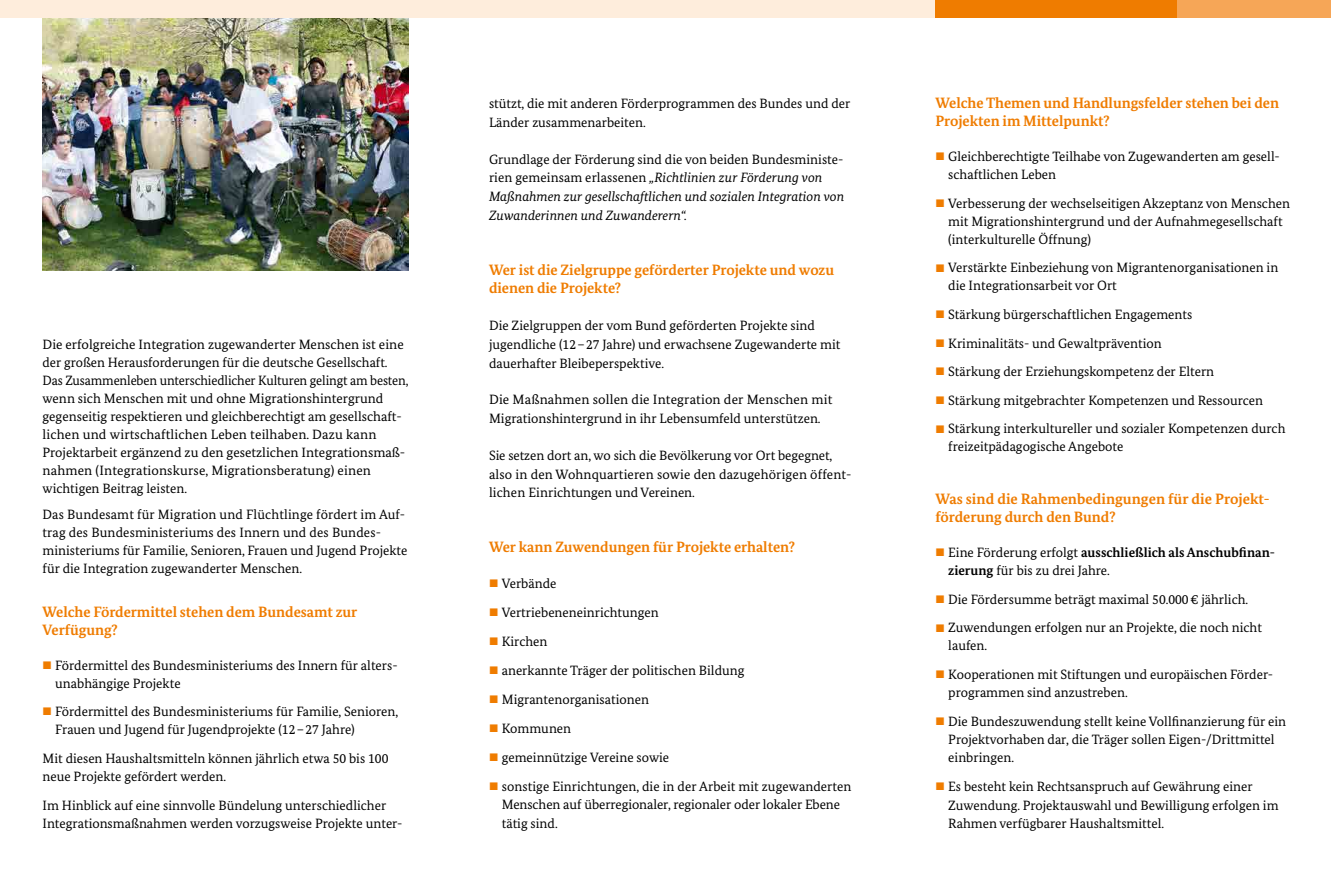
<style>
.page{position:relative;width:1331px;height:893px;background:#fff}
.page>*{position:absolute;margin:0;border:0;box-sizing:border-box;transform-origin:0 0}
.t1{font:700 15px/18px "Bundes Serif";letter-spacing:-.005em;color:#ef7c00}
.t2{font:13.5px/18px "Bundes Serif";color:#000}
.t3{font:italic 13.5px/18.8px "Bundes Serif";color:#000}
.s1{font-style:normal}
.s2{font-weight:700}
</style>
<div class="page">
<img style="left:43px;top:18px;width:365px;height:252px">
<div style="left:0;top:0;width:939px;height:18px;background:#feeddc"></div>
<div style="left:935px;top:0;width:245px;height:18px;background:#ef7c00"></div>
<div style="left:1177px;top:0;width:154px;height:18px;background:#f6a657"></div>
<p class="t2" style="left:43px;top:335px;width:367px">Die erfolgreiche Integration zugewanderter Menschen ist eine der großen Herausforderungen für die deutsche Gesellschaft.<br>Das Zusammenleben unterschiedlicher Kulturen gelingt am besten, wenn sich Menschen mit und ohne Migrationshintergrund gegenseitig respektieren und gleichberechtigt am gesellschaft&shy;lichen und wirtschaftlichen Leben teilhaben. Dazu kann Projektarbeit ergänzend zu den gesetzlichen Integrationsmaß&shy;nahmen (Integrationskurse, Migrationsberatung) einen wichtigen Beitrag leisten.</p>
<p class="t2" style="left:43px;top:505px;width:366px">Das Bundesamt für Migration und Flüchtlinge fördert im Auf&shy;trag des Bundesministeriums des Innern und des Bundes&shy;ministeriums für Familie, Senioren, Frauen und Jugend Projekte für die Integration zugewanderter Menschen.</p>
<p class="t1" style="left:43px;top:602px;width:316px">Welche Fördermittel stehen dem Bundesamt zur<br>Verfügung?</p>
<p class="t2" style="left:55px;top:656px;width:342px">Fördermittel des Bundesministeriums des Innern für alters&shy;unabhängige Projekte</p>
<p class="t2" style="left:55px;top:702px;width:344px">Fördermittel des Bundesministeriums für Familie, Senioren,<br>Frauen und Jugend für Jugendprojekte (12–27 Jahre)</p>
<p class="t2" style="left:43px;top:749px;width:347px">Mit diesen Haushaltsmitteln können jährlich etwa 50 bis 100 neue Projekte gefördert werden.</p>
<p class="t2" style="left:43px;top:796px;width:361px">Im Hinblick auf eine sinnvolle Bündelung unterschiedlicher<br>Integrationsmaßnahmen werden vorzugsweise Projekte unter-</p>
<p class="t2" style="left:489px;top:94px;width:363px;line-height:18.8px">stützt, die mit anderen Förderprogrammen des Bundes und der<br>Länder zusammenarbeiten.</p>
<p class="t3" style="left:489px;top:149px;width:357px"><span class="s1">Grundlage der Förderung sind die von beiden Bundesministe&shy;rien gemeinsam erlassenen</span> „Richtlinien zur Förderung von Maßnahmen zur gesellschaftlichen und sozialen Integration von Zuwanderinnen und Zuwanderern“.</p>
<p class="t1" style="left:489px;top:260px;width:347px;line-height:18.8px">Wer ist die Zielgruppe geförderter Projekte und wozu dienen die Projekte?</p>
<p class="t2" style="left:489px;top:316px;width:353px;line-height:18.8px">Die Zielgruppen der vom Bund geförderten Projekte sind jugendliche (12–27 Jahre) und erwachsene Zugewanderte mit dauerhafter Bleibeperspektive.</p>
<p class="t2" style="left:489px;top:390px;width:345px;line-height:18.8px">Die Maßnahmen sollen die Integration der Menschen mit<br>Migrationshintergrund in ihr Lebensumfeld unterstützen.</p>
<p class="t2" style="left:489px;top:446px;width:364px;line-height:18.8px">Sie setzen dort an, wo sich die Bevölkerung vor Ort begegnet, also in den Wohnquartieren sowie den dazugehörigen öffent&shy;lichen Einrichtungen und Vereinen.</p>
<p class="t1" style="left:489px;top:538px;width:308px">Wer kann Zuwendungen für Projekte erhalten?</p>
<p class="t2" style="left:502px;top:569px;width:351px;line-height:29px">Verbände<br>Vertriebeneneinrichtungen<br>Kirchen<br>anerkannte Träger der politischen Bildung<br>Migrantenorganisationen<br>Kommunen<br>gemeinnützige Vereine sowie<br>sonstige Einrichtungen, die in der Arbeit mit zugewanderten</p>
<p class="t2" style="left:502px;top:795px;width:340px;line-height:18.8px">Menschen auf überregionaler, regionaler oder lokaler Ebene tätig sind.</p>
<p class="t1" style="left:935px;top:94px;width:345px">Welche Themen und Handlungsfelder stehen bei den<br>Projekten im Mittelpunkt?</p>
<p class="t2" style="left:948px;top:147px;width:333px">Gleichberechtigte Teilhabe von Zugewanderten am gesell&shy;schaftlichen Leben</p>
<p class="t2" style="left:948px;top:194px;width:343px">Verbesserung der wechselseitigen Akzeptanz von Menschen mit Migrationshintergrund und der Aufnahmegesellschaft (interkulturelle Öffnung)</p>
<p class="t2" style="left:948px;top:259px;width:331px">Verstärkte Einbeziehung von Migrantenorganisationen in die Integrationsarbeit vor Ort</p>
<p class="t2" style="left:948px;top:300px;width:339px;line-height:28.7px">Stärkung bürgerschaftlichen Engagements<br>Kriminalitäts- und Gewaltprävention<br>Stärkung der Erziehungskompetenz der Eltern<br>Stärkung mitgebrachter Kompetenzen und Ressourcen Stärkung interkultureller und sozialer Kompetenzen durch</p>
<p class="t2" style="left:948px;top:438px;width:177px">freizeitpädagogische Angebote</p>
<p class="t1" style="left:935px;top:490px;width:336px">Was sind die Rahmenbedingungen für die Projekt&shy;förderung durch den Bund?</p>
<p class="t2" style="left:948px;top:543px;width:328px">Eine Förderung erfolgt <span class="s2">ausschließlich als Anschubfinan&shy;zierung</span> für bis zu drei Jahre.</p>
<p class="t2" style="left:948px;top:585px;width:315px;line-height:28.7px">Die Fördersumme beträgt maximal 50.000€ jährlich.<br>Zuwendungen erfolgen nur an Projekte, die noch nicht</p>
<p class="t2" style="left:948px;top:631px;width:326px;line-height:28.7px">laufen.<br>Kooperationen mit Stiftungen und europäischen Förder-</p>
<p class="t2" style="left:948px;top:678px;width:339px;line-height:28.7px">programmen sind anzustreben.<br>Die Bundeszuwendung stellt keine Vollfinanzierung für ein</p>
<p class="t2" style="left:948px;top:730px;width:328px">Projektvorhaben dar, die Träger sollen Eigen-/Drittmittel einbringen.</p>
<p class="t2" style="left:948px;top:777px;width:332px">Es besteht kein Rechtsanspruch auf Gewährung einer<br>Zuwendung. Projektauswahl und Bewilligung erfolgen im<br>Rahmen verfügbarer Haushaltsmittel.</p>
</div>
